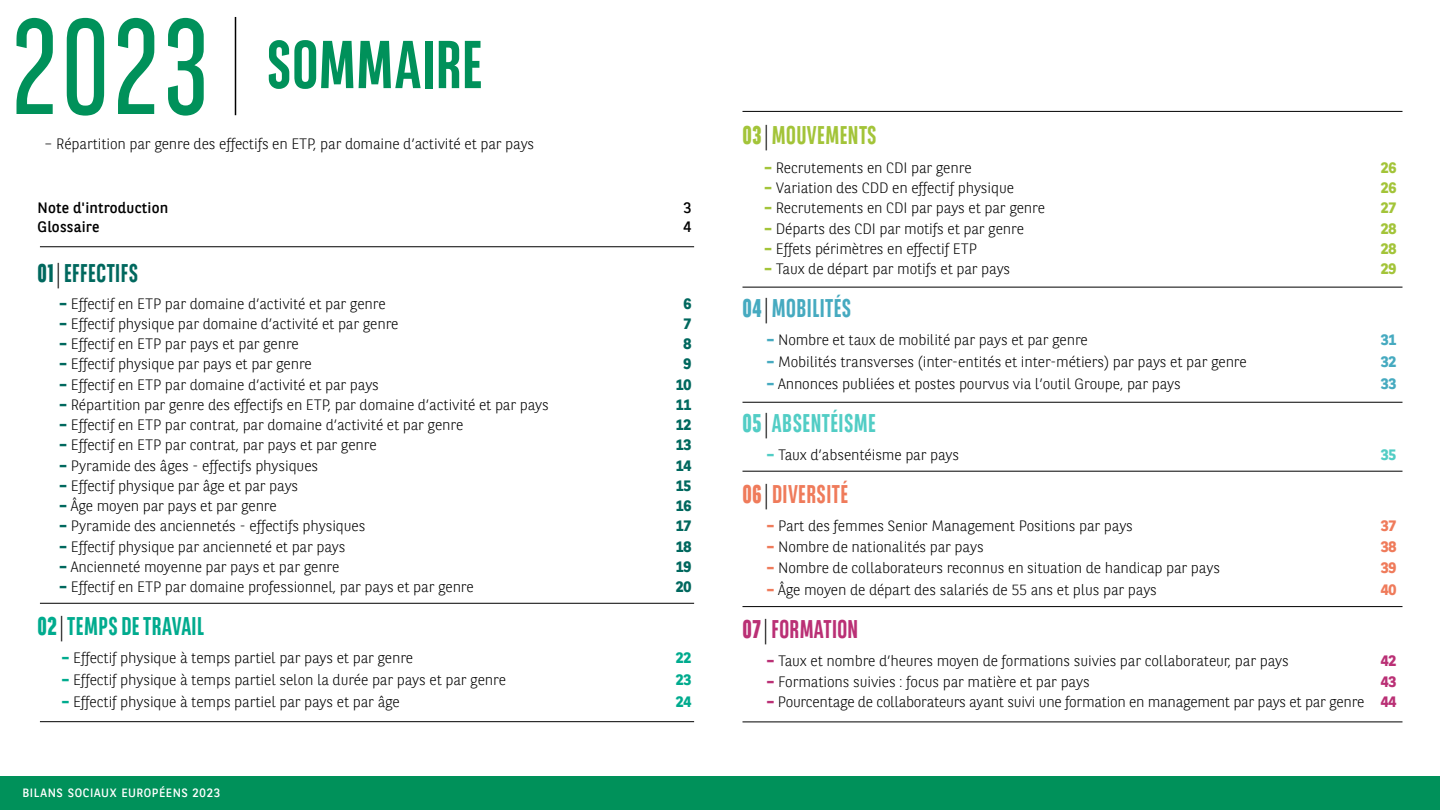
<style>
.page{position:relative;width:1440px;height:810px;background:#fff}
.page>*{position:absolute;margin:0;border:0;box-sizing:border-box;transform-origin:0 0}
.t1{font:135px "BNPP Sans Condensed";color:#00915a}
.t2{font:700 67.5px "BNPP Sans Condensed";letter-spacing:.01em;color:#00915a}
.t3{font:700 25.5px "BNPP Sans Condensed";letter-spacing:.015em;color:#00ab8e}
.t4{font:700 25.5px "BNPP Sans Condensed";letter-spacing:.015em;color:#52cdc5}
.t5{font:700 25.5px "BNPP Sans Condensed";letter-spacing:.015em;color:#a3c439}
.t6{font:700 25.5px "BNPP Sans Condensed";letter-spacing:.015em;color:#00685e}
.t7{font:700 25.5px "BNPP Sans Condensed";letter-spacing:.015em;color:#46aac0}
.t8{font:700 25.5px "BNPP Sans Condensed";letter-spacing:.015em;color:#ef7b5b}
.t9{font:700 25.5px "BNPP Sans Condensed";letter-spacing:.015em;color:#ba3075}
.t10{font:300 15px "BNPP Sans";letter-spacing:-.01em;color:#000}
.t11{font:15px "BNPP Sans";letter-spacing:.01em;color:#000}
.t12{font:700 15px "BNPP Sans";letter-spacing:-.01em;color:#00685e}
.t13{font:700 15px "BNPP Sans";letter-spacing:-.01em;color:#a3c439}
.t14{font:700 15px "BNPP Sans";letter-spacing:-.01em;color:#ef7b5b}
.t15{font:700 15px "BNPP Sans";color:#00ab8e}
.t16{font:700 15px "BNPP Sans";color:#46aac0}
.t17{font:700 15px "BNPP Sans";color:#ba3075}
.t18{font:700 15px "BNPP Sans";color:#52cdc5}
.t19{font:12px "BNPP Sans";letter-spacing:.05em;color:#fff}
.s1{font-weight:800}
.s2{font-weight:300;color:#000}
.s3{font-weight:800;color:#00685e}
.s4{font-weight:800;color:#00ab8e}
.s5{font-weight:800;color:#a3c439}
.s6{font-weight:800;color:#46aac0}
.s7{font-weight:800;color:#52cdc5}
.s8{font-weight:800;color:#ef7b5b}
.s9{font-weight:800;color:#ba3075}
.s10{font-weight:700;color:#ba3075}
</style>
<div class="page">
<hr style="left:40px;top:603px;width:654px;height:1px;background:#000">
<hr style="left:40px;top:721px;width:654px;height:1px;background:#000">
<hr style="left:40px;top:246px;width:654px;height:1px;background:#000">
<hr style="left:742px;top:287px;width:660px;height:1px;background:#000">
<hr style="left:742px;top:111px;width:660px;height:1px;background:#000">
<hr style="left:742px;top:402px;width:660px;height:1px;background:#000">
<hr style="left:742px;top:471px;width:660px;height:1px;background:#000">
<hr style="left:742px;top:606px;width:660px;height:1px;background:#000">
<hr style="left:742px;top:722px;width:660px;height:1px;background:#000">
<div style="left:0;top:776px;width:1440px;height:34px;background:#00915a"></div>
<hr style="left:235px;top:17px;width:1px;height:98px;background:#000">
<h1 class="t1" style="left:12px;top:-5px;width:198px">2023</h1>
<h2 class="t2" style="left:267px;top:28px;width:217px">SOMMAIRE</h2>
<p class="t10" style="left:44px;top:134px;width:492px">– Répartition par genre des effectifs en ETP, par domaine d’activité et par pays</p>
<p class="t11" style="left:38px;top:197px;width:132px">Note d'introduction</p>
<p class="t11" style="left:684px;top:197px;width:9px">3</p>
<p class="t11" style="left:38px;top:217px;width:63px">Glossaire</p>
<p class="t11" style="left:684px;top:217px;width:9px">4</p>
<h3 class="t6" style="left:38px;top:259px;width:102px"><span class="s1">01</span> <span class="s2">|</span>EFFECTIFS</h3>
<p class="t10" style="left:59px;top:293px;width:328px"><span class="s3">–</span> Effectif en ETP par domaine d’activité et par genre</p>
<p class="t12" style="left:684px;top:293px;width:9px">6</p>
<p class="t10" style="left:59px;top:313px;width:341px"><span class="s3">–</span> Effectif physique par domaine d’activité et par genre</p>
<p class="t12" style="left:684px;top:313px;width:9px">7</p>
<p class="t10" style="left:59px;top:334px;width:241px"><span class="s3">–</span> Effectif en ETP par pays et par genre</p>
<p class="t12" style="left:684px;top:334px;width:9px">8</p>
<p class="t10" style="left:59px;top:354px;width:254px"><span class="s3">–</span> Effectif physique par pays et par genre</p>
<p class="t12" style="left:684px;top:354px;width:9px">9</p>
<p class="t10" style="left:59px;top:374px;width:321px"><span class="s3">–</span> Effectif en ETP par domaine d’activité et par pays</p>
<p class="t12" style="left:676px;top:374px;width:17px">10</p>
<p class="t10" style="left:59px;top:394px;width:491px"><span class="s3">–</span> Répartition par genre des effectifs en ETP, par domaine d’activité et par pays</p>
<p class="t12" style="left:676px;top:394px;width:17px">11</p>
<p class="t10" style="left:59px;top:415px;width:406px"><span class="s3">–</span> Effectif en ETP par contrat, par domaine d’activité et par genre</p>
<p class="t12" style="left:676px;top:415px;width:17px">12</p>
<p class="t10" style="left:59px;top:435px;width:319px"><span class="s3">–</span> Effectif en ETP par contrat, par pays et par genre</p>
<p class="t12" style="left:676px;top:435px;width:17px">13</p>
<p class="t10" style="left:59px;top:455px;width:261px"><span class="s3">–</span> Pyramide des âges - effectifs physiques</p>
<p class="t12" style="left:676px;top:455px;width:17px">14</p>
<p class="t10" style="left:59px;top:475px;width:241px"><span class="s3">–</span> Effectif physique par âge et par pays</p>
<p class="t12" style="left:676px;top:475px;width:17px">15</p>
<p class="t10" style="left:59px;top:496px;width:219px"><span class="s3">–</span> Âge moyen par pays et par genre</p>
<p class="t12" style="left:676px;top:496px;width:17px">16</p>
<p class="t10" style="left:59px;top:516px;width:308px"><span class="s3">–</span> Pyramide des anciennetés - effectifs physiques</p>
<p class="t12" style="left:676px;top:516px;width:17px">17</p>
<p class="t10" style="left:59px;top:536px;width:288px"><span class="s3">–</span> Effectif physique par ancienneté et par pays</p>
<p class="t12" style="left:676px;top:536px;width:17px">18</p>
<p class="t10" style="left:59px;top:556px;width:282px"><span class="s3">–</span> Ancienneté moyenne par pays et par genre</p>
<p class="t12" style="left:676px;top:556px;width:17px">19</p>
<p class="t10" style="left:59px;top:577px;width:416px"><span class="s3">–</span> Effectif en ETP par domaine professionnel, par pays et par genre</p>
<p class="t12" style="left:676px;top:577px;width:17px">20</p>
<h3 class="t3" style="left:38px;top:612px;width:168px"><span class="s1">02</span> <span class="s2">|</span>TEMPS DE TRAVAIL</h3>
<p class="t10" style="left:62px;top:648px;width:353px"><span class="s4">–</span> Effectif physique à temps partiel par pays et par genre</p>
<p class="t15" style="left:676px;top:648px;width:17px">22</p>
<p class="t10" style="left:61px;top:670px;width:446px"><span class="s4">–</span> Effectif physique à temps partiel selon la durée par pays et par genre</p>
<p class="t15" style="left:676px;top:670px;width:17px">23</p>
<p class="t10" style="left:61px;top:691px;width:340px"><span class="s4">–</span> Effectif physique à temps partiel par pays et par âge</p>
<p class="t15" style="left:676px;top:691px;width:17px">24</p>
<p class="t19" style="left:22px;top:784px;width:199px">BILANS SOCIAUX EUROPÉENS 2023</p>
<h3 class="t5" style="left:742px;top:122px;width:136px"><span class="s1">03</span> <span class="s2">|</span> MOUVEMENTS</h3>
<p class="t10" style="left:764px;top:157px;width:209px"><span class="s5">–</span> Recrutements en CDI par genre</p>
<p class="t13" style="left:1381px;top:157px;width:17px">26</p>
<p class="t10" style="left:764px;top:178px;width:251px"><span class="s5">–</span> Variation des CDD en effectif physique</p>
<p class="t13" style="left:1381px;top:178px;width:17px">26</p>
<p class="t10" style="left:764px;top:198px;width:282px"><span class="s5">–</span> Recrutements en CDI par pays et par genre</p>
<p class="t13" style="left:1381px;top:198px;width:17px">27</p>
<p class="t10" style="left:764px;top:218px;width:261px"><span class="s5">–</span> Départs des CDI par motifs et par genre</p>
<p class="t13" style="left:1381px;top:218px;width:17px">28</p>
<p class="t10" style="left:764px;top:238px;width:214px"><span class="s5">–</span> Effets périmètres en effectif ETP</p>
<p class="t13" style="left:1381px;top:238px;width:17px">28</p>
<p class="t10" style="left:764px;top:259px;width:248px"><span class="s5">–</span> Taux de départ par motifs et par pays</p>
<p class="t13" style="left:1381px;top:259px;width:17px">29</p>
<h3 class="t7" style="left:742px;top:294px;width:110px"><span class="s1">04</span> <span class="s2">|</span> MOBILITÉS</h3>
<p class="t10" style="left:766px;top:330px;width:323px"><span class="s6">–</span> Nombre et taux de mobilité par pays et par genre</p>
<p class="t16" style="left:1381px;top:330px;width:17px">31</p>
<p class="t10" style="left:766px;top:352px;width:482px"><span class="s6">–</span> Mobilités transverses (inter-entités et inter-métiers) par pays et par genre</p>
<p class="t16" style="left:1381px;top:352px;width:17px">32</p>
<p class="t10" style="left:766px;top:373px;width:416px"><span class="s6">–</span> Annonces publiées et postes pourvus via l’outil Groupe, par pays</p>
<p class="t16" style="left:1381px;top:373px;width:17px">33</p>
<h3 class="t4" style="left:742px;top:409px;width:135px"><span class="s1">05</span> <span class="s2">|</span>ABSENTÉISME</h3>
<p class="t10" style="left:767px;top:445px;width:194px"><span class="s7">–</span> Taux d’absentéisme par pays</p>
<p class="t18" style="left:1381px;top:445px;width:17px">35</p>
<h3 class="t8" style="left:742px;top:480px;width:107px"><span class="s1">06</span> <span class="s2">|</span>DIVERSITÉ</h3>
<p class="t10" style="left:766px;top:516px;width:368px"><span class="s8">–</span> Part des femmes Senior Management Positions par pays</p>
<p class="t14" style="left:1381px;top:516px;width:17px">37</p>
<p class="t10" style="left:766px;top:536px;width:219px"><span class="s8">–</span> Nombre de nationalités par pays</p>
<p class="t14" style="left:1381px;top:536px;width:17px">38</p>
<p class="t10" style="left:766px;top:558px;width:455px"><span class="s8">–</span> Nombre de collaborateurs reconnus en situation de handicap par pays</p>
<p class="t14" style="left:1381px;top:558px;width:17px">39</p>
<p class="t10" style="left:766px;top:580px;width:392px"><span class="s8">–</span> Âge moyen de départ des salariés de 55 ans et plus par pays</p>
<p class="t14" style="left:1381px;top:580px;width:17px">40</p>
<h3 class="t9" style="left:742px;top:615px;width:117px"><span class="s1">07</span> <span class="s2">|</span>FORMATION</h3>
<p class="t10" style="left:767px;top:651px;width:524px"><span class="s9">–</span> Taux et nombre d’heures moyen de formations suivies par collaborateur, par pays</p>
<p class="t17" style="left:1381px;top:651px;width:17px">42</p>
<p class="t10" style="left:767px;top:671px;width:325px"><span class="s9">–</span> Formations suivies : focus par matière et par pays</p>
<p class="t17" style="left:1381px;top:671px;width:17px">43</p>
<p class="t10" style="left:767px;top:691px;width:631px"><span class="s9">–</span> Pourcentage de collaborateurs ayant suivi une formation en management par pays et par genre <span class="s10">44</span></p>
</div>
